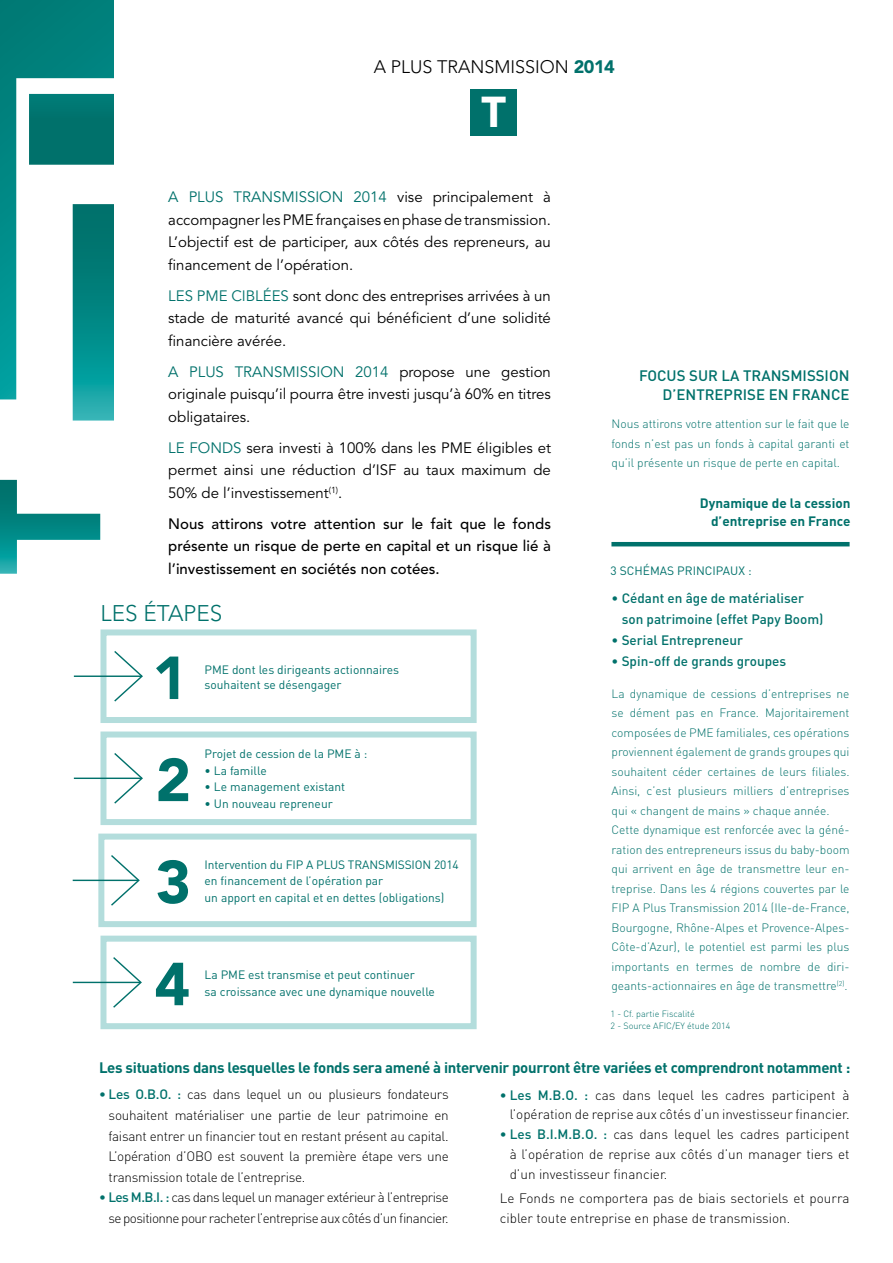
<style>
.page{position:relative;width:893px;height:1263px;background:#fff}
.page>*{position:absolute;margin:0;border:0;box-sizing:border-box;transform-origin:0 0}
.t1{font:900 60px "Avenir";color:#00716b}
.t2{font:900 42.9px "Avenir";color:#fff}
.t3{font:300 22.5px "Avenir";color:#00716b}
.t4{font:300 18px "Avenir";color:#000}
.t5{font:15px/22.5px "Avenir";color:#000;text-align:justify}
.t6{font:500 15px/22.5px "Avenir";color:#000;text-align:justify}
.t7{font:700 15px "DIN";letter-spacing:-.02em;color:#00716b}
.t8{font:500 15px/19.5px "DIN";color:#00716b;text-align:right}
.t9{font:300 13.5px/20.5px "DIN";letter-spacing:-.02em;color:#000;text-align:justify}
.t10{font:300 13.5px/19.8px "DIN";color:#000;text-align:right}
.t11{font:300 13.5px/20.5px "DIN";letter-spacing:-.04em;color:#000;text-align:right}
.t12{font:500 13.5px/21px "DIN";color:#00716b}
.t13{font:700 13.5px/18px "DIN";color:#00716b;text-align:right}
.t14{font:300 12px/19.5px "DIN";color:#00716b;text-align:justify}
.t15{font:12px/16.5px "DIN";color:#00716b}
.t16{font:300 9px/12px "DIN";color:#00716b}
.s1{font-weight:900;color:#00716b}
.s2{color:#00716b}
.s3{font-weight:500;color:#00716b}
</style>
<div class="page">
<svg style="left:0;top:480px;width:100px;height:94px"></svg>
<svg style="left:0;top:0;width:114px;height:399px"></svg>
<hr style="left:611px;top:542px;width:239px;height:4px;background:#00716b">
<div style="left:471px;top:89px;width:46px;height:46px;background:#00716b"></div>
<div style="left:100px;top:731px;width:377px;height:94px;border:6px solid #b3dddc"></div>
<svg style="left:114px;top:753px;width:29px;height:51px"></svg>
<hr style="left:74px;top:777px;width:67px;height:2px;background:#00716b">
<div style="left:98px;top:833px;width:379px;height:94px;border:6px solid #b3dddc"></div>
<svg style="left:109px;top:855px;width:31px;height:51px"></svg>
<hr style="left:73px;top:880px;width:65px;height:1px;background:#00716b">
<div style="left:100px;top:936px;width:377px;height:93px;border:6px solid #b3dddc"></div>
<svg style="left:112px;top:957px;width:30px;height:51px"></svg>
<hr style="left:73px;top:982px;width:67px;height:1px;background:#00716b">
<div style="left:100px;top:629px;width:377px;height:94px;border:6px solid #b3dddc"></div>
<svg style="left:114px;top:651px;width:29px;height:51px"></svg>
<hr style="left:74px;top:675px;width:67px;height:2px;background:#00716b">
<h3 class="t4" style="left:374px;top:56px;width:243px">A PLUS TRANSMISSION <span class="s1">2014</span></h3>
<h2 class="t2" style="left:482px;top:86px;width:26px">T</h2>
<p class="t5" style="left:168px;top:186px;width:384px"><span class="s2">A Plus Transmission 2014</span> vise principalement à accompagner les PM E françaises en phase de transmission.<br>L’objectif est de participer, aux côtés des repreneurs, au financement de l’opération.</p>
<p class="t5" style="left:168px;top:285px;width:384px"><span class="s2">Les PM E ciblées</span> sont donc des entreprises arrivées à un stade de maturité avancé qui bénéficient d’une solidité financière avérée.</p>
<p class="t5" style="left:168px;top:361px;width:384px"><span class="s2">A Plus Transmission 2014</span> propose une gestion originale puisqu’il pourra être investi jusqu’à 60% en titres obligataires.</p>
<p class="t5" style="left:168px;top:437px;width:384px"><span class="s2">Le Fonds</span> sera investi à 100% dans les PM E éligibles et permet ainsi une réduction d’ISF au taux maximum de 50% de l’investissement<sup>(1)</sup>.</p>
<p class="t6" style="left:168px;top:513px;width:384px">Nous attirons votre attention sur le fait que le fonds présente un risque de perte en capital et un risque lié à l’investissement en sociétés non cotées.</p>
<h3 class="t3" style="left:100px;top:600px;width:123px">LES ÉTAPES</h3>
<h1 class="t1" style="left:152px;top:642px;width:37px">1</h1>
<p class="t15" style="left:205px;top:661px;width:196px">PME dont les dirigeants actionnaires</p>
<p class="t15" style="left:205px;top:676px;width:139px">souhaitent se désengager</p>
<h1 class="t1" style="left:156px;top:744px;width:37px">2</h1>
<p class="t15" style="left:205px;top:746px;width:164px">Projet de cession de la PME à :</p>
<p class="t15" style="left:205px;top:762px;width:64px">• La famille</p>
<p class="t15" style="left:205px;top:779px;width:142px">• Le management existant</p>
<p class="t15" style="left:205px;top:795px;width:130px">• U n nouveau repreneur</p>
<h1 class="t1" style="left:156px;top:846px;width:37px">3</h1>
<p class="t15" style="left:205px;top:856px;width:152px">I ntervention du FI P A PLUS TRANSMISSION</p>
<p class="t15" style="left:434px;top:856px;width:26px">2014</p>
<p class="t15" style="left:205px;top:872px;width:180px">en financement de l’opération par</p>
<p class="t15" style="left:205px;top:889px;width:241px">un apport en capital et en dettes (obligations)</p>
<h1 class="t1" style="left:155px;top:948px;width:37px">4</h1>
<p class="t15" style="left:205px;top:966px;width:232px">La PME est transmise et peut continuer<br>sa croissance avec une dynamique nouvelle</p>
<p class="t8" style="left:639px;top:365px;width:212px">FoCUS su r la transmission d’entreprise en france</p>
<p class="t14" style="left:611px;top:414px;width:240px">Nous attirons votre attention sur le fait que le fonds n’est pas un fonds à capital garanti et qu’il présente un risque de perte en capital.</p>
<p class="t13" style="left:700px;top:493px;width:152px">Dynamique de la cession d’entreprise en France</p>
<p class="t15" style="left:611px;top:562px;width:142px">3 schémas principaux :</p>
<p class="t12" style="left:622px;top:588px;width:203px;text-indent:-10px">• Cédant en âge de matérialiser son patrimoine (effet Papy Boom)</p>
<p class="t12" style="left:611px;top:630px;width:133px">• Serial Entrepreneur</p>
<p class="t12" style="left:611px;top:651px;width:176px">• Spin-off de grands groupes</p>
<p class="t14" style="left:611px;top:683px;width:240px;text-align:left">La dynamique de cessions d’entreprises ne se dément pas en France. Majoritairement composées de PME familiales, ces opérations proviennent également de grands groupes qui souhaitent céder certaines de leurs filiales.<br>Ainsi, c’est plusieurs milliers d’entreprises qui « changent de mains » chaque année.<br>Cette dynamique est renforcée avec la géné&shy;ration des entrepreneurs issus du baby-boom qui arrivent en âge de transmettre leur en&shy;treprise. Dans les 4 régions couvertes par le FIP A Plus Transmission 2014 (Ile-de-France, Bourgogne, Rhône-Alpes et Provence-Alpes-Côte-d’Azur), le potentiel est parmi les plus importants en termes de nombre de diri&shy;geants-actionnaires en âge de transmettre<sup>(2)</sup>.</p>
<p class="t16" style="left:610px;top:1008px;width:121px">1 - Cf. partie Fiscalité<br>2 - Source AFIC/EY étude 2014</p>
<p class="t7" style="left:99px;top:1058px;width:753px">Les situations dans lesquelles le fonds sera amené à intervenir pourront être variées et comprendront notamment :</p>
<p class="t9" style="left:109px;top:1084px;width:342px;text-indent:-10px"><span class="s3">• Les O.B.O. :</span> cas dans lequel un ou plusieurs fondateurs souhaitent matérialiser une partie de leur patrimoine en faisant entrer un financier tout en restant présent au capital.<br>L’opération d’OBO</p>
<p class="t9" style="left:109px;top:1146px;width:342px;text-indent:109px">est souvent la première étape vers une transmission totale de l’entreprise.</p>
<p class="t11" style="left:99px;top:1187px;width:351px"><span class="s3">• Les M.B.I. :</span> cas dans lequel un manager extérieur à l’entreprise se positionne pour racheter l’entreprise aux côtés d’un financier.</p>
<p class="t10" style="left:500px;top:1084px;width:351px"><span class="s3">• Les M.B.O. :</span> cas dans lequel les cadres participent à l’opération de reprise aux côtés d’un investisseur financier.</p>
<p class="t9" style="left:510px;top:1124px;width:341px;line-height:19.8px;text-indent:-10px"><span class="s3">• Les B.I.M.B.O. :</span> cas dans lequel les cadres participent à l’opération de reprise aux côtés d’un manager tiers et d’un investisseur financier.</p>
<p class="t10" style="left:500px;top:1188px;width:351px;text-align:left">Le Fonds ne comportera pas de biais sectoriels et pourra cibler toute entreprise en phase de transmission.</p>
</div>
